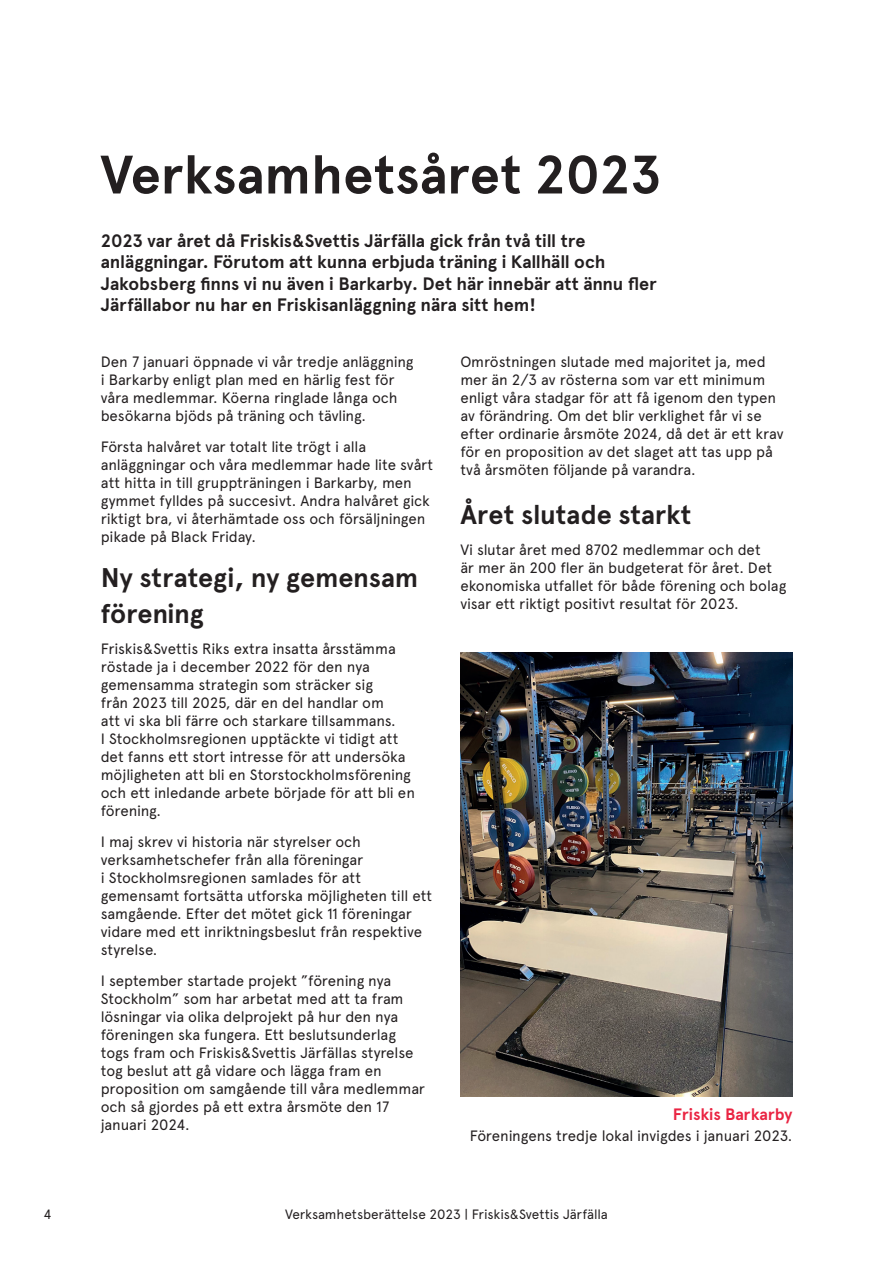
<style>
.page{position:relative;width:893px;height:1263px;background:#fff}
.page>*{position:absolute;margin:0;border:0;box-sizing:border-box;transform-origin:0 0}
.t1{font:700 54px "Apercu";color:#231f20}
.t2{font:700 27px/36px "Apercu";letter-spacing:-.005em;color:#231f20}
.t3{font:700 18px/21.6px "Apercu";letter-spacing:-.005em;color:#231f20}
.t4{font:700 16.5px "Apercu";color:#ea2442}
.t5{font:15px/18px "Apercu";letter-spacing:-.01em;color:#231f20}
.t6{font:13.5px "Apercu";letter-spacing:-.01em;color:#231f20}
</style>
<div class="page">
<img style="left:460px;top:653px;width:332px;height:443px">
<h1 class="t1" style="left:100px;top:142px;width:563px">Verksamhetsåret 2023</h1>
<p class="t3" style="left:101px;top:230px;width:557px">2023 var året då Friskis&amp;Svettis Järfälla gick från två till tre anläggningar. Förutom att kunna erbjuda träning i Kallhäll och Jakobsberg finns vi nu även i Barkarby. Det här innebär att ännu fler Järfällabor nu har en Friskisanläggning nära sitt hem!</p>
<p class="t5" style="left:101px;top:353px;width:314px">Den 7 januari öppnade vi vår tredje anläggning i Barkarby enligt plan med en härlig fest för våra medlemmar. Köerna ringlade långa och besökarna bjöds på träning och tävling.</p>
<p class="t5" style="left:101px;top:438px;width:334px">Första halvåret var totalt lite trögt i alla anläggningar och våra medlemmar hade lite svårt att hitta in till gruppträningen i Barkarby, men gymmet fylldes på succesivt. Andra halvåret gick riktigt bra, vi återhämtade oss och försäljningen pikade på Black Friday.</p>
<h2 class="t2" style="left:101px;top:560px;width:319px">Ny strategi, ny gemensam förening</h2>
<p class="t5" style="left:101px;top:640px;width:316px">Friskis&amp;Svettis Riks extra insatta årsstämma röstade ja i december 2022 för den nya gemensamma strategin som sträcker sig<br>från 2023 till 2025, där en del handlar om<br>att vi ska bli färre och starkare tillsammans.<br>I Stockholmsregionen upptäckte vi tidigt att det fanns ett stort intresse för att undersöka möjligheten att bli en Storstockholmsförening och ett inledande arbete började för att bli en förening.</p>
<p class="t5" style="left:101px;top:832px;width:333px">I maj skrev vi historia när styrelser och verksamhetschefer från alla föreningar<br>i Stockholmsregionen samlades för att gemensamt fortsätta utforska möjligheten till ett samgående. Efter det mötet gick 11 föreningar vidare med ett inriktningsbeslut från respektive styrelse.</p>
<p class="t5" style="left:101px;top:971px;width:326px">I september startade projekt ”förening nya Stockholm” som har arbetat med att ta fram lösningar via olika delprojekt på hur den nya föreningen ska fungera. Ett beslutsunderlag togs fram och Friskis&amp;Svettis Järfällas styrelse tog beslut att gå vidare och lägga fram en proposition om samgående till våra medlemmar och så gjordes på ett extra årsmöte den 17 januari 2024.</p>
<p class="t5" style="left:460px;top:353px;width:325px">Omröstningen slutade med majoritet ja, med mer än 2/3 av rösterna som var ett minimum enligt våra stadgar för att få igenom den typen av förändring. Om det blir verklighet får vi se efter ordinarie årsmöte 2024, då det är ett krav för en proposition av det slaget att tas upp på två årsmöten följande på varandra.</p>
<h2 class="t2" style="left:460px;top:497px;width:232px">Året slutade starkt</h2>
<p class="t5" style="left:460px;top:540px;width:327px">Vi slutar året med 8702 medlemmar och det<br>är mer än 200 fler än budgeterat för året. Det ekonomiska utfallet för både förening och bolag visar ett riktigt positivt resultat för 2023.</p>
<p class="t4" style="left:673px;top:1104px;width:121px">Friskis Barkarby</p>
<p class="t5" style="left:470px;top:1127px;width:324px">Föreningens tredje lokal invigdes i januari 2023.</p>
<p class="t6" style="left:44px;top:1206px;width:10px">4</p>
<p class="t6" style="left:285px;top:1206px;width:324px">Verksamhetsberättelse 2023 | Friskis&amp;Svettis Järfälla</p>
</div>
